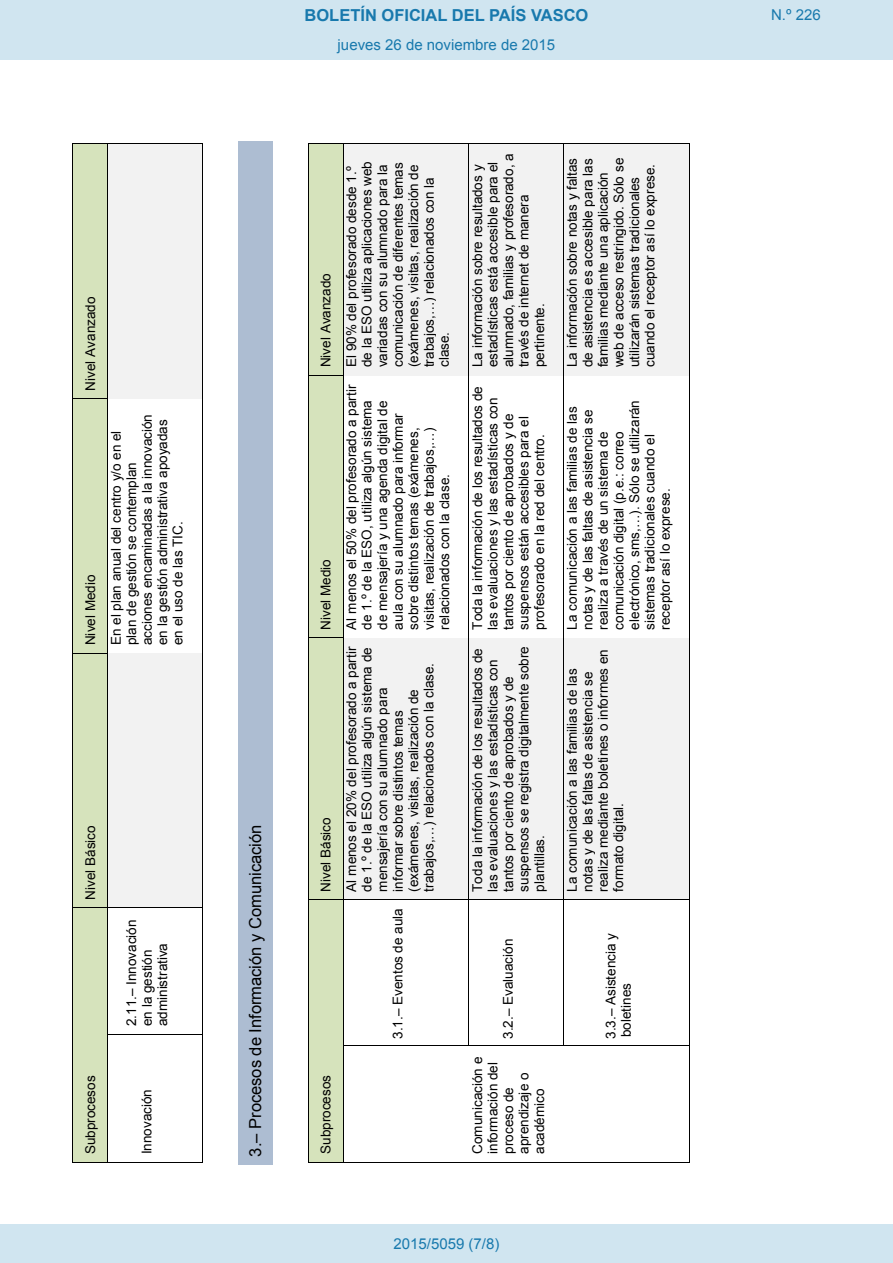
<style>
.page{position:relative;width:893px;height:1263px;background:#fff}
.page>*{position:absolute;margin:0;border:0;box-sizing:border-box;transform-origin:0 0}
.t1{font:16.5px "Arial";color:#000}
.t2{font:700 16.5px "Arial";color:#1879ad}
.Paginacion_Centro{font:15px "Arial";color:#1879ad}
.t3{font:13.5px/15.5px "Arial";letter-spacing:.005em;color:#000}
</style>
<div class="page">
<div style="left:73px;top:908px;width:34px;height:254px;background:#d6e3bc"></div>
<div style="left:73px;top:653px;width:34px;height:254px;background:#d6e3bc"></div>
<div style="left:73px;top:398px;width:34px;height:255px;background:#d6e3bc"></div>
<div style="left:73px;top:143px;width:34px;height:255px;background:#d6e3bc"></div>
<hr style="left:73px;top:908px;width:1px;height:254px;background:#000">
<hr style="left:73px;top:653px;width:1px;height:254px;background:#000">
<hr style="left:73px;top:399px;width:1px;height:254px;background:#000">
<hr style="left:73px;top:143px;width:1px;height:255px;background:#000">
<hr style="left:73px;top:1162px;width:34px;height:1px;background:#000">
<hr style="left:73px;top:907px;width:34px;height:1px;background:#000">
<hr style="left:73px;top:653px;width:34px;height:1px;background:#000">
<hr style="left:73px;top:398px;width:34px;height:1px;background:#000">
<hr style="left:73px;top:143px;width:34px;height:1px;background:#000">
<div style="left:108px;top:653px;width:94px;height:254px;background:#f2f2f2"></div>
<div style="left:108px;top:143px;width:94px;height:255px;background:#f2f2f2"></div>
<hr style="left:107px;top:1035px;width:1px;height:127px;background:#000">
<hr style="left:107px;top:908px;width:1px;height:126px;background:#000">
<hr style="left:107px;top:653px;width:1px;height:254px;background:#000">
<hr style="left:107px;top:399px;width:1px;height:253px;background:#000">
<hr style="left:107px;top:143px;width:1px;height:254px;background:#000">
<hr style="left:108px;top:1162px;width:94px;height:1px;background:#000">
<hr style="left:202px;top:1035px;width:1px;height:127px;background:#000">
<hr style="left:108px;top:1034px;width:94px;height:1px;background:#000">
<hr style="left:202px;top:908px;width:1px;height:126px;background:#000">
<hr style="left:108px;top:907px;width:94px;height:1px;background:#000">
<hr style="left:202px;top:653px;width:1px;height:254px;background:#000">
<hr style="left:202px;top:398px;width:1px;height:255px;background:#000">
<hr style="left:202px;top:143px;width:1px;height:256px;background:#000">
<hr style="left:108px;top:143px;width:94px;height:1px;background:#000">
<div style="left:238px;top:141px;width:34px;height:1024px;background:#adbdd2"></div>
<div style="left:309px;top:900px;width:34px;height:262px;background:#d6e3bc"></div>
<div style="left:309px;top:638px;width:34px;height:261px;background:#d6e3bc"></div>
<div style="left:309px;top:375px;width:34px;height:262px;background:#d6e3bc"></div>
<div style="left:309px;top:144px;width:34px;height:231px;background:#d6e3bc"></div>
<hr style="left:308px;top:900px;width:1px;height:262px;background:#000">
<hr style="left:308px;top:638px;width:1px;height:261px;background:#000">
<hr style="left:308px;top:376px;width:1px;height:261px;background:#000">
<hr style="left:308px;top:144px;width:1px;height:231px;background:#000">
<hr style="left:309px;top:1162px;width:34px;height:1px;background:#000">
<hr style="left:309px;top:899px;width:34px;height:1px;background:#000">
<hr style="left:309px;top:637px;width:34px;height:1px;background:#000">
<hr style="left:309px;top:375px;width:34px;height:1px;background:#000">
<hr style="left:309px;top:143px;width:34px;height:1px;background:#000">
<div style="left:343px;top:638px;width:126px;height:261px;background:#f2f2f2"></div>
<div style="left:343px;top:144px;width:126px;height:231px;background:#f2f2f2"></div>
<hr style="left:343px;top:1045px;width:1px;height:117px;background:#000">
<hr style="left:343px;top:900px;width:1px;height:145px;background:#000">
<hr style="left:343px;top:638px;width:1px;height:261px;background:#000">
<hr style="left:343px;top:376px;width:1px;height:260px;background:#000">
<hr style="left:343px;top:144px;width:1px;height:230px;background:#000">
<hr style="left:343px;top:1162px;width:126px;height:1px;background:#000">
<hr style="left:343px;top:1045px;width:126px;height:1px;background:#000">
<hr style="left:343px;top:899px;width:126px;height:1px;background:#000">
<hr style="left:343px;top:143px;width:126px;height:1px;background:#000">
<div style="left:469px;top:638px;width:94px;height:261px;background:#f2f2f2"></div>
<div style="left:469px;top:144px;width:94px;height:231px;background:#f2f2f2"></div>
<hr style="left:469px;top:900px;width:1px;height:145px;background:#000">
<hr style="left:469px;top:637px;width:1px;height:262px;background:#000">
<hr style="left:469px;top:375px;width:1px;height:262px;background:#000">
<hr style="left:469px;top:144px;width:1px;height:231px;background:#000">
<hr style="left:469px;top:1162px;width:94px;height:1px;background:#000">
<hr style="left:469px;top:1045px;width:94px;height:1px;background:#000">
<hr style="left:469px;top:899px;width:94px;height:1px;background:#000">
<hr style="left:469px;top:143px;width:94px;height:1px;background:#000">
<div style="left:564px;top:638px;width:125px;height:261px;background:#f2f2f2"></div>
<div style="left:564px;top:144px;width:125px;height:231px;background:#f2f2f2"></div>
<hr style="left:563px;top:900px;width:1px;height:145px;background:#000">
<hr style="left:563px;top:637px;width:1px;height:262px;background:#000">
<hr style="left:563px;top:375px;width:1px;height:262px;background:#000">
<hr style="left:563px;top:144px;width:1px;height:231px;background:#000">
<hr style="left:564px;top:1162px;width:125px;height:1px;background:#000">
<hr style="left:689px;top:1045px;width:1px;height:117px;background:#000">
<hr style="left:564px;top:1045px;width:125px;height:1px;background:#000">
<hr style="left:689px;top:900px;width:1px;height:145px;background:#000">
<hr style="left:564px;top:899px;width:125px;height:1px;background:#000">
<hr style="left:689px;top:637px;width:1px;height:262px;background:#000">
<hr style="left:689px;top:375px;width:1px;height:262px;background:#000">
<hr style="left:689px;top:144px;width:1px;height:231px;background:#000">
<hr style="left:564px;top:143px;width:125px;height:1px;background:#000">
<div style="left:0;top:0;width:893px;height:60px;background:#d0e5f0"></div>
<div style="left:0;top:1225px;width:893px;height:38px;background:#d0e5f0"></div>
<p class="t3" style="left:83px;top:391px;width:95px;rotate:-90deg">Nivel Avanzado</p>
<p class="t3" style="left:83px;top:645px;width:72px;rotate:-90deg">Nivel Medio</p>
<p class="t3" style="left:108px;top:645px;width:233px;rotate:-90deg">En el plan anual del centro y/o en el plan de gestión se contemplan acciones encaminadas a la innovación en la gestión administrativa apoyadas en el uso de las TIC.</p>
<p class="t3" style="left:83px;top:900px;width:76px;rotate:-90deg">Nivel Básico</p>
<p class="t3" style="left:83px;top:1154px;width:80px;rotate:-90deg">Subprocesos</p>
<p class="t3" style="left:124px;top:1026px;width:108px;rotate:-90deg">2.11.– Innovación en la gestión administrativa</p>
<p class="t3" style="left:139px;top:1154px;width:67px;rotate:-90deg">Innovación</p>
<p class="t1" style="left:245px;top:1156px;width:334px;rotate:-90deg">3.– Procesos de Información y Comunicación</p>
<p class="t2" style="left:305px;top:4px;width:285px">BOLETÍN OFICIAL DEL PAÍS VASCO</p>
<p class="Paginacion_Centro" style="left:771px;top:5px;width:51px">N.º 226</p>
<p class="Paginacion_Centro" style="left:338px;top:35px;width:219px">jueves 26 de noviembre de 2015</p>
<p class="t3" style="left:318px;top:367px;width:95px;rotate:-90deg">Nivel Avanzado</p>
<p class="t3" style="left:318px;top:630px;width:72px;rotate:-90deg">Nivel Medio</p>
<p class="t3" style="left:318px;top:892px;width:76px;rotate:-90deg">Nivel Básico</p>
<p class="t3" style="left:344px;top:367px;width:208px;rotate:-90deg">El 90% del profesorado desde 1.º de la ESO utiliza aplicaciones web variadas con su alumnado para la comunicación de diferentes temas (exámenes, visitas, realización de trabajos,…) relacionados con la clase.</p>
<p class="t3" style="left:344px;top:630px;width:246px;rotate:-90deg">Al menos el 50% del profesorado a partir de 1.º de la ESO, utiliza algún sistema de mensajería y una agenda digital de aula con su alumnado para informar sobre distintos temas (exámenes, visitas, realización de trabajos,…) relacionados con la clase.</p>
<p class="t3" style="left:344px;top:892px;width:246px;rotate:-90deg">Al menos el 20% del profesorado a partir de 1.º de la ESO utiliza algún sistema de mensajería con su alumnado para informar sobre distintos temas (exámenes, visitas, realización de trabajos,…) relacionados con la clase.</p>
<p class="t3" style="left:390px;top:1039px;width:132px;rotate:-90deg">3.1.– Eventos de aula</p>
<p class="t3" style="left:318px;top:1154px;width:80px;rotate:-90deg">Subprocesos</p>
<p class="t3" style="left:470px;top:367px;width:215px;rotate:-90deg">La información sobre resultados y estadísticas está accesible para el alumnado, familias y profesorado, a través de internet de manera pertinente.</p>
<p class="t3" style="left:470px;top:630px;width:245px;rotate:-90deg">Toda la información de los resultados de las evaluaciones y las estadísticas con tantos por ciento de aprobados y de suspensos están accesibles para el profesorado en la red del centro.</p>
<p class="t3" style="left:470px;top:892px;width:247px;rotate:-90deg">Toda la información de los resultados de las evaluaciones y las estadísticas con tantos por ciento de aprobados y de suspensos se registra digitalmente sobre plantillas.</p>
<p class="t3" style="left:501px;top:1039px;width:102px;rotate:-90deg">3.2.– Evaluación</p>
<p class="t3" style="left:470px;top:1154px;width:98px;rotate:-90deg">Comunicación e información del proceso de aprendizaje o académico</p>
<p class="t3" style="left:565px;top:367px;width:211px;rotate:-90deg">La información sobre notas y faltas de asistencia es accesible para las familias mediante una aplicación web de acceso restringido. Sólo se utilizarán sistemas tradicionales cuando el receptor así lo exprese.</p>
<p class="t3" style="left:565px;top:630px;width:231px;rotate:-90deg">La comunicación a las familias de las notas y de las faltas de asistencia se realiza a través de un sistema de comunicación digital (p.e.: correo electrónico, sms,…). Sólo se utilizarán sistemas tradicionales cuando el receptor así lo exprese.</p>
<p class="t3" style="left:565px;top:892px;width:244px;rotate:-90deg">La comunicación a las familias de las notas y de las faltas de asistencia se realiza mediante boletines o informes en formato digital.</p>
<p class="t3" style="left:603px;top:1039px;width:107px;rotate:-90deg">3.3.– Asistencia y boletines</p>
<p class="Paginacion_Centro" style="left:393px;top:1234px;width:107px">2015/5059 (7/8)</p>
</div>
